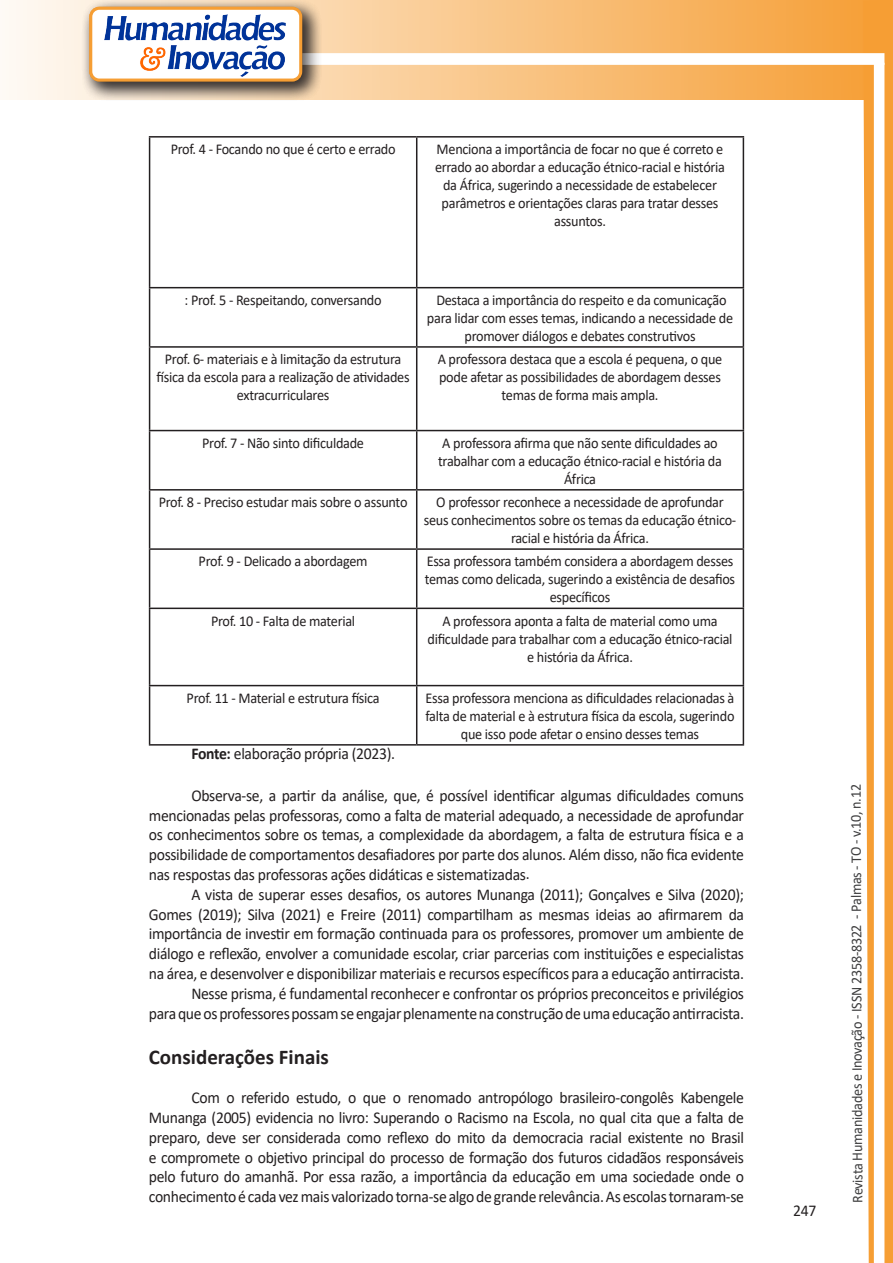
<style>
.page{position:relative;width:893px;height:1263px;background:#fff}
.page>*{position:absolute;margin:0;border:0;box-sizing:border-box;transform-origin:0 0}
.Titulo_2{font:700 21px "Calibri";color:#231f20}
.texto{font:16.5px/19.8px "Calibri";letter-spacing:-.02em;color:#231f20;text-align:justify;scale:.95 1}
.texto-2{font:15px/18px "Calibri";letter-spacing:-.02em;color:#231f20;text-align:center;scale:.95 1}
.t1{font:15px "Calibri";letter-spacing:-.025em;color:#3e3e3f;scale:.95 1}
.s1{font-weight:700}
</style>
<div class="page">
<svg style="left:5px;top:0;width:858px;height:100px;background:#f9c484"></svg>
<div style="left:302px;top:53px;width:582px;height:12px;background:#fff;border:2px solid #fff"></div>
<svg style="left:863px;top:0;width:30px;height:1263px"></svg>
<div style="left:81px;top:0;width:241px;height:102px;background:#231f20;opacity:.75"></div>
<div style="left:91px;top:8px;width:210px;height:72px;background:#fff;border-radius:9px"></div>
<img style="left:104px;top:14px;width:181px;height:62px">
<div style="left:89px;top:7px;width:213px;height:75px;border:3px solid #f69e34;border-radius:9px"></div>
<hr style="left:149px;top:136px;width:268px;height:2px;background:#231f20">
<hr style="left:149px;top:138px;width:1px;height:149px;background:#231f20">
<hr style="left:417px;top:136px;width:327px;height:2px;background:#231f20">
<hr style="left:416px;top:138px;width:1px;height:149px;background:#231f20">
<hr style="left:743px;top:138px;width:1px;height:149px;background:#231f20">
<hr style="left:149px;top:287px;width:268px;height:1px;background:#231f20">
<hr style="left:149px;top:288px;width:1px;height:58px;background:#231f20">
<hr style="left:417px;top:287px;width:327px;height:1px;background:#231f20">
<hr style="left:416px;top:288px;width:1px;height:58px;background:#231f20">
<hr style="left:743px;top:288px;width:1px;height:58px;background:#231f20">
<hr style="left:149px;top:346px;width:268px;height:2px;background:#231f20">
<hr style="left:149px;top:348px;width:1px;height:82px;background:#231f20">
<hr style="left:417px;top:346px;width:327px;height:2px;background:#231f20">
<hr style="left:416px;top:348px;width:1px;height:82px;background:#231f20">
<hr style="left:743px;top:348px;width:1px;height:82px;background:#231f20">
<hr style="left:149px;top:430px;width:268px;height:1px;background:#231f20">
<hr style="left:149px;top:431px;width:1px;height:58px;background:#231f20">
<hr style="left:417px;top:430px;width:327px;height:1px;background:#231f20">
<hr style="left:416px;top:431px;width:1px;height:58px;background:#231f20">
<hr style="left:743px;top:431px;width:1px;height:58px;background:#231f20">
<hr style="left:149px;top:489px;width:268px;height:2px;background:#231f20">
<hr style="left:149px;top:491px;width:1px;height:57px;background:#231f20">
<hr style="left:417px;top:489px;width:327px;height:2px;background:#231f20">
<hr style="left:416px;top:491px;width:1px;height:57px;background:#231f20">
<hr style="left:743px;top:491px;width:1px;height:57px;background:#231f20">
<hr style="left:149px;top:548px;width:268px;height:2px;background:#231f20">
<hr style="left:149px;top:550px;width:1px;height:58px;background:#231f20">
<hr style="left:417px;top:548px;width:327px;height:2px;background:#231f20">
<hr style="left:416px;top:550px;width:1px;height:58px;background:#231f20">
<hr style="left:743px;top:550px;width:1px;height:58px;background:#231f20">
<hr style="left:149px;top:608px;width:268px;height:1px;background:#231f20">
<hr style="left:149px;top:609px;width:1px;height:76px;background:#231f20">
<hr style="left:417px;top:608px;width:327px;height:1px;background:#231f20">
<hr style="left:416px;top:609px;width:1px;height:76px;background:#231f20">
<hr style="left:743px;top:609px;width:1px;height:76px;background:#231f20">
<hr style="left:149px;top:685px;width:268px;height:1px;background:#231f20">
<hr style="left:149px;top:686px;width:1px;height:58px;background:#231f20">
<hr style="left:417px;top:685px;width:327px;height:1px;background:#231f20">
<hr style="left:416px;top:686px;width:1px;height:58px;background:#231f20">
<hr style="left:743px;top:686px;width:1px;height:58px;background:#231f20">
<hr style="left:149px;top:744px;width:268px;height:2px;background:#231f20">
<hr style="left:417px;top:744px;width:327px;height:2px;background:#231f20">
<p class="texto-2" style="left:171px;top:140px;width:238px">Prof. 4 - Focando no que é certo e errado</p>
<p class="texto-2" style="left:435px;top:140px;width:307px">Menciona a importância de focar no que é correto e errado ao abordar a educação étnico-racial e história da África, sugerindo a necessidade de estabelecer parâmetros e orientações claras para tratar desses assuntos.</p>
<p class="texto-2" style="left:185px;top:291px;width:209px">: Prof. 5 - Respeitando, conversando</p>
<p class="texto-2" style="left:427px;top:291px;width:324px">Destaca a importância do respeito e da comunicação para lidar com esses temas, indicando a necessidade de promover diálogos e debates construtivos</p>
<p class="texto-2" style="left:157px;top:350px;width:268px">Prof. 6- materiais e à limitação da estrutura física da escola para a realização de atividades extracurriculares</p>
<p class="texto-2" style="left:438px;top:350px;width:301px">A professora destaca que a escola é pequena, o que pode afetar as possibilidades de abordagem desses temas de forma mais ampla.</p>
<p class="texto-2" style="left:202px;top:433px;width:172px">Prof. 7 - Não sinto dificuldade</p>
<p class="texto-2" style="left:438px;top:433px;width:300px">A professora afirma que não sente dificuldades ao trabalhar com a educação étnico-racial e história da<br>África</p>
<p class="texto-2" style="left:159px;top:493px;width:263px">Prof. 8 - Preciso estudar mais sobre o assunto</p>
<p class="texto-2" style="left:424px;top:493px;width:330px">O professor reconhece a necessidade de aprofundar seus conhecimentos sobre os temas da educação étnico&shy;racial e história da África.</p>
<p class="texto-2" style="left:199px;top:552px;width:179px">Prof. 9 - Delicado a abordagem</p>
<p class="texto-2" style="left:425px;top:552px;width:328px">Essa professora também considera a abordagem desses temas como delicada, sugerindo a existência de desafios específicos</p>
<p class="texto-2" style="left:211px;top:611px;width:153px">Prof. 10 - Falta de material</p>
<p class="texto-2" style="left:427px;top:611px;width:322px">A professora aponta a falta de material como uma dificuldade para trabalhar com a educação étnico-racial e história da África.</p>
<p class="texto-2" style="left:187px;top:688px;width:205px">Prof. 11 - Material e estrutura física</p>
<p class="texto-2" style="left:425px;top:688px;width:327px">Essa professora menciona as dificuldades relacionadas à falta de material e à estrutura física da escola, sugerindo que isso pode afetar o ensino desses temas</p>
<p class="texto" style="left:191px;top:744px;width:216px"><span class="s1">Fonte:</span> elaboração própria (2023).</p>
<p class="texto" style="left:149px;top:785px;width:628px;text-indent:43px">Observa-se, a partir da análise, que, é possível identificar algumas dificuldades comuns mencionadas pelas professoras, como a falta de material adequado, a necessidade de aprofundar os conhecimentos sobre os temas, a complexidade da abordagem, a falta de estrutura física e a possibilidade de comportamentos desafiadores por parte dos alunos. Além disso, não fica evidente nas respostas das professoras ações didáticas e sistematizadas.</p>
<p class="texto" style="left:149px;top:884px;width:628px;text-indent:43px">A vista de superar esses desafios, os autores Munanga (2011); Gonçalves e Silva (2020); Gomes (2019); Silva (2021) e Freire (2011) compartilham as mesmas ideias ao afirmarem da importância de investir em formação continuada para os professores, promover um ambiente de diálogo e reflexão, envolver a comunidade escolar, criar parcerias com instituições e especialistas na área, e desenvolver e disponibilizar materiais e recursos específicos para a educação antirracista.</p>
<p class="texto" style="left:149px;top:983px;width:628px;text-align:right">Nesse prisma, é fundamental reconhecer e confrontar os próprios preconceitos e privilégios<br>para que os professores possam se engajar plenamente na construção de uma educação antirracista.</p>
<p class="Titulo_2" style="left:149px;top:1042px;width:182px">Considerações Finais</p>
<p class="texto" style="left:149px;top:1087px;width:628px;text-indent:43px">Com o referido estudo, o que o renomado antropólogo brasileiro-congolês Kabengele Munanga (2005) evidencia no livro: Superando o Racismo na Escola, no qual cita que a falta de preparo, deve ser considerada como reflexo do mito da democracia racial existente no Brasil e compromete o objetivo principal do processo de formação dos futuros cidadãos responsáveis pelo futuro do amanhã. Por essa razão, a importância da educação em uma sociedade onde o conhecimento é cada vez mais valorizado torna-se algo de grande relevância. As escolas tornaram-se</p>
<p class="texto" style="left:793px;top:1200px;width:26px">247</p>
<p class="t1" style="left:846px;top:1203px;width:442px;rotate:-90deg">Revista Humanidades e Inovação - ISSN 2358-8322 - Palmas - TO - v.10, n.12</p>
</div>
